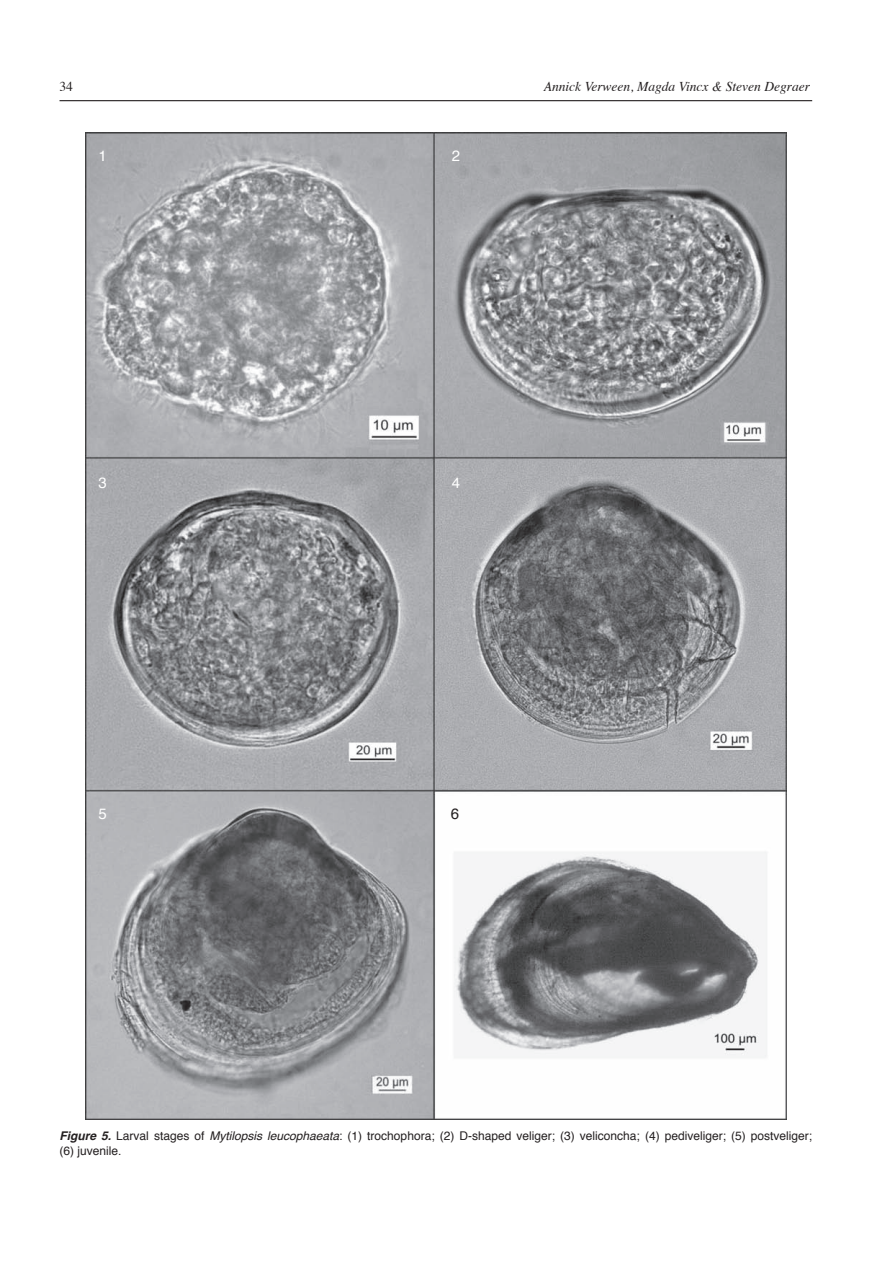
<style>
.page{position:relative;width:893px;height:1263px;background:#fff}
.page>*{position:absolute;margin:0;border:0;box-sizing:border-box;transform-origin:0 0}
.t1{font:15px "Helvetica";color:#fff}
.t2{font:15px "Helvetica";color:#231f20}
.t3{font:italic 13.5px "Times";color:#231f20}
.t4{font:13.5px "Times";color:#231f20}
.t5{font:12px/15px "Helvetica";color:#231f20}
.s1{font-weight:700;font-style:italic}
.s2{font-style:italic}
</style>
<div class="page">
<hr style="left:60px;top:100px;width:752px;height:1px;background:#231f20">
<img style="left:85px;top:133px;width:702px;height:987px">
<p class="t4" style="left:60px;top:74px;width:15px">34</p>
<p class="t3" style="left:544px;top:75px;width:268px">Annick Verween, Magda Vincx &amp; Steven Degraer</p>
<p class="t1" style="left:98px;top:144px;width:10px">1</p>
<p class="t1" style="left:452px;top:144px;width:10px">2</p>
<p class="t1" style="left:98px;top:471px;width:10px">3</p>
<p class="t1" style="left:452px;top:471px;width:10px">4</p>
<p class="t1" style="left:98px;top:802px;width:10px">5</p>
<p class="t2" style="left:451px;top:802px;width:10px">6</p>
<p class="t5" style="left:60px;top:1129px;width:754px"><span class="s1">Figure 5.</span> Larval stages of <span class="s2">Mytilopsis leucophaeata</span>: (1) trochophora; (2) D-shaped veliger; (3) veliconcha; (4) pediveliger; (5) postveliger; (6) juvenile.</p>
</div>
